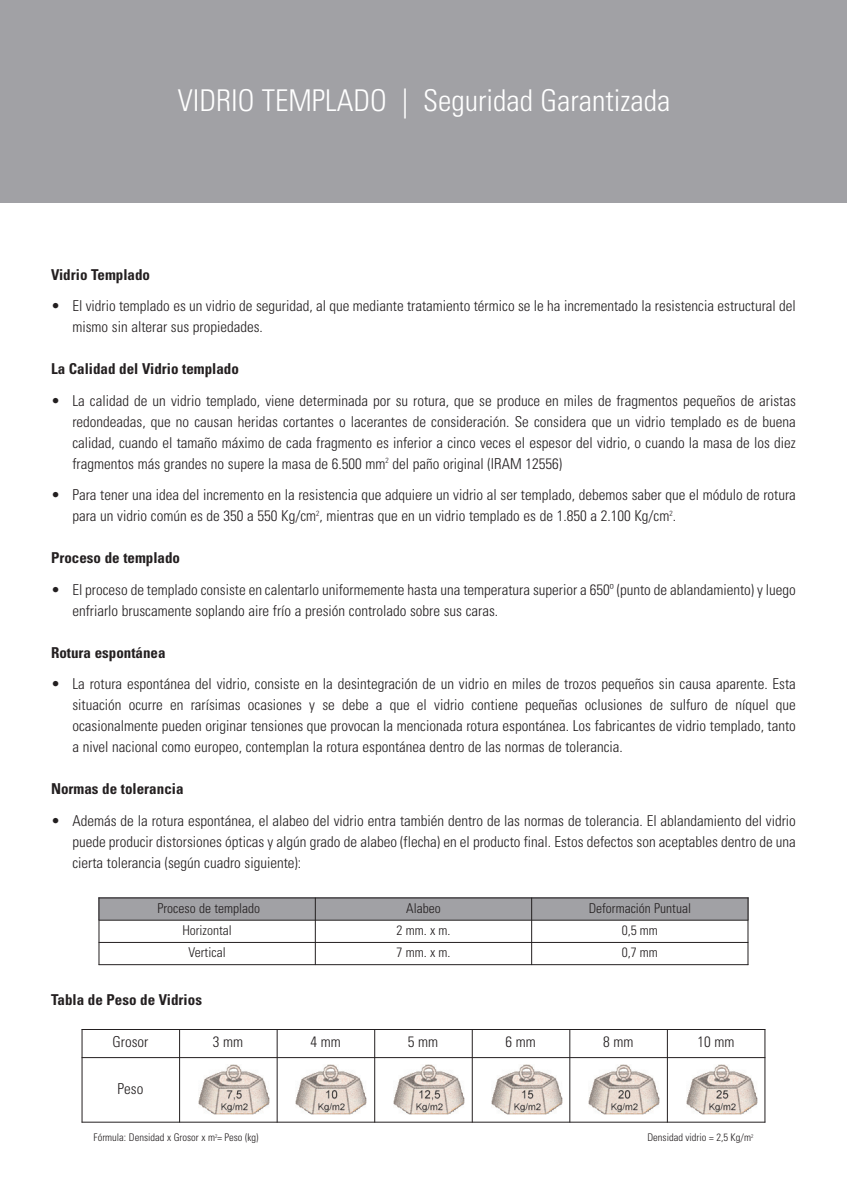
<style>
.page{position:relative;width:847px;height:1187px;background:#fff}
.page>*{position:absolute;margin:0;border:0;box-sizing:border-box;transform-origin:0 0}
.t1{font:300 condensed 30px "Univers";color:#fff}
.t2{font:300 condensed 15px/21px "Univers";color:#231f20}
.t3{font:700 condensed 15px "Univers";color:#231f20}
.t4{font:300 condensed 13.5px "Univers";color:#231f20}
.t5{font:300 condensed 10.5px "Univers";color:#231f20}
</style>
<div class="page">
<div style="left:99px;top:897px;width:216px;height:23px;background:#a1a1a5"></div>
<div style="left:315px;top:897px;width:216px;height:23px;background:#a1a1a5"></div>
<div style="left:531px;top:897px;width:217px;height:23px;background:#a1a1a5"></div>
<hr style="left:99px;top:897px;width:1px;height:67px;background:#231f20">
<hr style="left:315px;top:897px;width:1px;height:67px;background:#231f20">
<hr style="left:531px;top:897px;width:1px;height:67px;background:#231f20">
<hr style="left:747px;top:897px;width:1px;height:67px;background:#231f20">
<hr style="left:99px;top:897px;width:649px;height:1px;background:#231f20">
<hr style="left:99px;top:919px;width:649px;height:1px;background:#231f20">
<hr style="left:99px;top:942px;width:649px;height:1px;background:#231f20">
<hr style="left:99px;top:964px;width:649px;height:1px;background:#231f20">
<div style="left:0;top:0;width:846px;height:202px;background:#a1a1a5"></div>
<img style="left:198px;top:1064px;width:71px;height:50px">
<img style="left:296px;top:1064px;width:71px;height:50px">
<img style="left:393px;top:1064px;width:71px;height:50px">
<img style="left:491px;top:1064px;width:70px;height:50px">
<img style="left:588px;top:1064px;width:71px;height:50px">
<img style="left:686px;top:1064px;width:70px;height:50px">
<hr style="left:82px;top:1029px;width:1px;height:93px;background:#231f20">
<hr style="left:179px;top:1029px;width:1px;height:93px;background:#231f20">
<hr style="left:276px;top:1029px;width:1px;height:93px;background:#231f20">
<hr style="left:374px;top:1029px;width:1px;height:93px;background:#231f20">
<hr style="left:471px;top:1029px;width:1px;height:93px;background:#231f20">
<hr style="left:569px;top:1029px;width:1px;height:93px;background:#231f20">
<hr style="left:666px;top:1029px;width:1px;height:93px;background:#231f20">
<hr style="left:764px;top:1029px;width:1px;height:93px;background:#231f20">
<hr style="left:82px;top:1029px;width:683px;height:1px;background:#231f20">
<hr style="left:82px;top:1057px;width:683px;height:1px;background:#231f20">
<hr style="left:82px;top:1121px;width:683px;height:1px;background:#231f20">
<p class="t1" style="left:178px;top:89px;width:494px">VIDRIO TEMPLADO | Seguridad Garantizada</p>
<p class="t3" style="left:51px;top:269px;width:100px">Vidrio Templado</p>
<p class="t2" style="left:72px;top:297px;width:724px;text-indent:-21px">• El vidrio templado es un vidrio de seguridad, al que mediante tratamiento térmico se le ha incrementado la resistencia estructural del mismo sin alterar sus propiedades.</p>
<p class="t3" style="left:51px;top:363px;width:189px">La Calidad del Vidrio templado</p>
<p class="t2" style="left:72px;top:391px;width:724px;text-align:justify;text-indent:-21px">• La calidad de un vidrio templado, viene determinada por su rotura, que se produce en miles de fragmentos pequeños de aristas redondeadas, que no causan heridas cortantes o lacerantes de consideración. Se considera que un vidrio templado es de buena calidad, cuando el tamaño máximo de cada fragmento es inferior a cinco veces el espesor del vidrio, o cuando la masa de los diez fragmentos más grandes no supere la masa de 6.500 mm<sup>2</sup> del paño original (IRAM 12556)</p>
<p class="t2" style="left:72px;top:486px;width:724px;text-indent:-21px">• Para tener una idea del incremento en la resistencia que adquiere un vidrio al ser templado, debemos saber que el módulo de rotura para un vidrio común es de 350 a 550 Kg/cm<sup>2</sup>, mientras que en un vidrio templado es de 1.850 a 2.100 Kg/cm<sup>2</sup>.</p>
<p class="t3" style="left:51px;top:552px;width:130px">Proceso de templado</p>
<p class="t2" style="left:72px;top:580px;width:724px;text-indent:-21px">• El proceso de templado consiste en calentarlo uniformemente hasta una temperatura superior a 650º (punto de ablandamiento) y luego enfriarlo bruscamente soplando aire frío a presión controlado sobre sus caras.</p>
<p class="t3" style="left:51px;top:647px;width:116px">Rotura espontánea</p>
<p class="t2" style="left:72px;top:675px;width:724px;text-align:justify;text-indent:-21px">• La rotura espontánea del vidrio, consiste en la desintegración de un vidrio en miles de trozos pequeños sin causa aparente. Esta situación ocurre en rarísimas ocasiones y se debe a que el vidrio contiene pequeñas oclusiones de sulfuro de níquel que ocasionalmente pueden originar tensiones que provocan la mencionada rotura espontánea. Los fabricantes de vidrio templado, tanto a nivel nacional como europeo, contemplan la rotura espontánea dentro de las normas de tolerancia.</p>
<p class="t3" style="left:51px;top:783px;width:134px">Normas de tolerancia</p>
<p class="t2" style="left:72px;top:811px;width:724px;text-align:justify;text-indent:-21px">• Además de la rotura espontánea, el alabeo del vidrio entra también dentro de las normas de tolerancia. El ablandamiento del vidrio puede producir distorsiones ópticas y algún grado de alabeo (flecha) en el producto final. Estos defectos son aceptables dentro de una cierta tolerancia (según cuadro siguiente):</p>
<p class="t4" style="left:157px;top:902px;width:104px">Proceso de templado</p>
<p class="t4" style="left:406px;top:902px;width:36px">Alabeo</p>
<p class="t4" style="left:588px;top:902px;width:104px">Deformación Puntual</p>
<p class="t4" style="left:182px;top:924px;width:51px">Horizontal</p>
<p class="t4" style="left:396px;top:924px;width:56px">2 mm. x m.</p>
<p class="t4" style="left:621px;top:924px;width:38px">0,5 mm</p>
<p class="t4" style="left:188px;top:947px;width:38px">Vertical</p>
<p class="t4" style="left:396px;top:947px;width:56px">7 mm. x m.</p>
<p class="t4" style="left:621px;top:947px;width:38px">0,7 mm</p>
<p class="t3" style="left:51px;top:993px;width:152px">Tabla de Peso de Vidrios</p>
<p class="t2" style="left:112px;top:1032px;width:37px">Grosor</p>
<p class="t2" style="left:213px;top:1032px;width:32px">3 mm</p>
<p class="t2" style="left:310px;top:1032px;width:32px">4 mm</p>
<p class="t2" style="left:408px;top:1032px;width:32px">5 mm</p>
<p class="t2" style="left:505px;top:1032px;width:32px">6 mm</p>
<p class="t2" style="left:602px;top:1032px;width:32px">8 mm</p>
<p class="t2" style="left:697px;top:1032px;width:38px">10 mm</p>
<p class="t2" style="left:117px;top:1079px;width:27px">Peso</p>
<p class="t5" style="left:94px;top:1133px;width:166px">Fórmula: Densidad x Grosor x m<sup>2</sup>= Peso (kg)</p>
<p class="t5" style="left:647px;top:1133px;width:107px">Densidad vidrio = 2,5 Kg/m<sup>2</sup></p>
</div>
